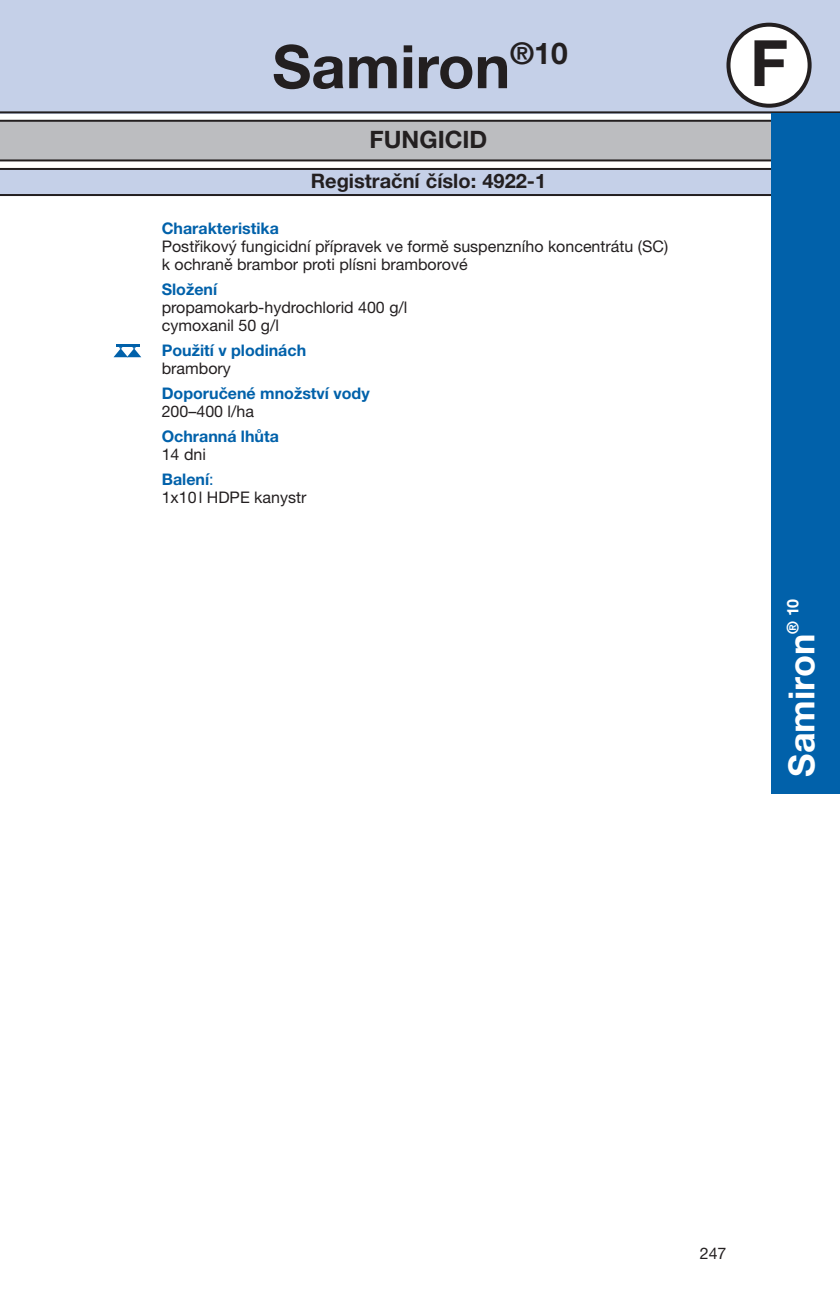
<style>
.page{position:relative;width:840px;height:1304px;background:#fff}
.page>*{position:absolute;margin:0;border:0;box-sizing:border-box;transform-origin:0 0}
.t1{font:700 64px "Helvetica Neue LT Pro";color:#231f20}
.t2{font:700 60px "Helvetica Neue LT Pro";color:#231f20}
.t3{font:700 36px "Helvetica Neue LT Pro";color:#fff}
.t4{font:700 24px "Helvetica Neue LT Pro";color:#231f20}
.t5{font:700 20px "Helvetica Neue LT Pro";color:#231f20}
.t6{font:16px/18px "Helvetica Neue LT Pro";color:#231f20}
.t7{font:700 16px/25px "Helvetica Neue LT Pro";color:#0161aa}
.t8{font:700 16px "Helvetica Neue LT Pro";color:#fff}
.s1{font-weight:400;color:#231f20}
.s2{font-weight:400}
</style>
<div class="page">
<div style="left:0;top:121px;width:839px;height:39px;background:#bcbdc0"></div>
<hr style="left:0;top:120px;width:839px;height:2px;background:#231f20">
<hr style="left:0;top:159px;width:839px;height:2px;background:#231f20">
<div style="left:0;top:169px;width:839px;height:26px;background:#c5d0e8"></div>
<hr style="left:0;top:194px;width:839px;height:2px;background:#231f20">
<hr style="left:0;top:168px;width:839px;height:2px;background:#231f20">
<div style="left:0;top:0;width:839px;height:113px;background:#c5d0e8"></div>
<hr style="left:0;top:111px;width:839px;height:2px;background:#231f20">
<div style="left:728px;top:25px;width:81px;height:81px;background:#fff;border-radius:50%"></div>
<div style="left:726px;top:23px;width:85px;height:85px;border:4px solid #231f20;border-radius:50%"></div>
<div style="left:771px;top:113px;width:68px;height:681px;background:#0161aa"></div>
<hr style="left:116px;top:344px;width:23px;height:3px;background:#0161aa">
<svg style="left:113px;top:347px;width:28px;height:10px"></svg>
<h2 class="t2" style="left:272px;top:29px;width:297px">Samiron<sup>®10</sup></h2>
<h1 class="t1" style="left:749px;top:23px;width:39px">F</h1>
<h3 class="t4" style="left:369px;top:124px;width:30px">Fungicid</h3>
<p class="t5" style="left:310px;top:168px;width:237px">Registrační číslo: 4922-1</p>
<p class="t7" style="left:162px;top:215px;width:119px">Charakteristika</p>
<p class="t6" style="left:162px;top:237px;width:507px">Postřikový fungicidní přípravek ve formě suspenzního koncentrátu (SC) k ochraně brambor proti plísni bramborové</p>
<p class="t7" style="left:162px;top:276px;width:57px">Složení</p>
<p class="t6" style="left:162px;top:298px;width:247px">propamokarb-hydrochlorid 400 g/l cymoxanil 50 g/l</p>
<p class="t7" style="left:162px;top:337px;width:146px">Použití v plodinách</p>
<p class="t6" style="left:162px;top:359px;width:71px">brambory</p>
<p class="t7" style="left:162px;top:380px;width:209px">Doporučené množství vody</p>
<p class="t6" style="left:162px;top:402px;width:94px">200–400 l/ha</p>
<p class="t7" style="left:162px;top:423px;width:119px">Ochranná lhůta</p>
<p class="t7" style="left:162px;top:441px;width:53px"><span class="s1">14 dni<br></span>Balení<span class="s2">:</span></p>
<p class="t6" style="left:162px;top:488px;width:146px">1x10l HDPE kanystr</p>
<p class="t8" style="left:782px;top:634px;width:37px;rotate:-90deg">® 10</p>
<h3 class="t3" style="left:778px;top:777px;width:144px;rotate:-90deg">Samiron</h3>
<p class="t6" style="left:699px;top:1244px;width:28px">247</p>
</div>
